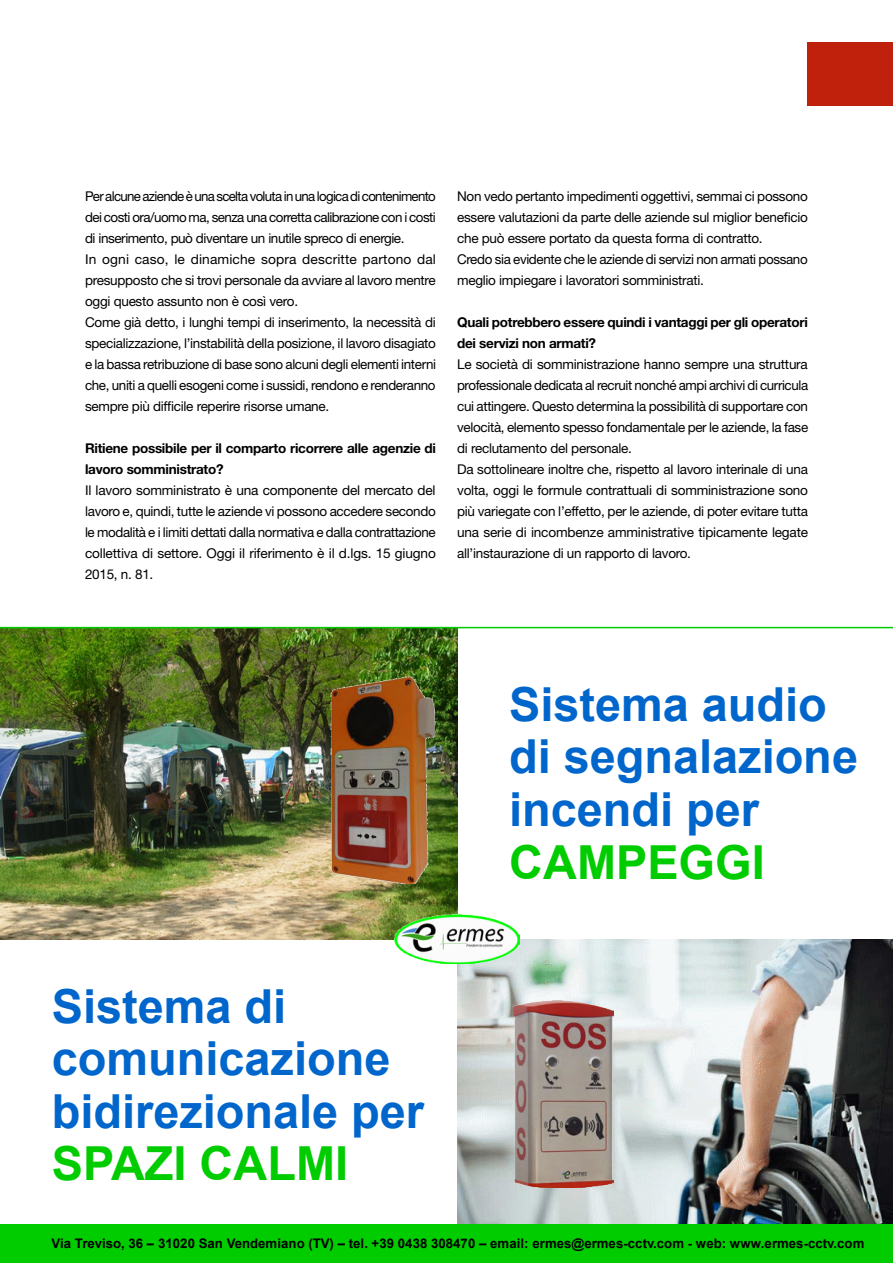
<style>
.page{position:relative;width:893px;height:1263px;background:#fff}
.page>*{position:absolute;margin:0;border:0;box-sizing:border-box;transform-origin:0 0}
.t1{font:700 46.95px/52.5px "Arial";color:#06c}
.t2{font:700 46.95px "Arial";color:#0c0}
.t3{font:13.5px/21px "Helvetica Neue LT Std";letter-spacing:-.02em;color:#000}
.t4{font:700 13.5px/21px "Helvetica Neue LT Std";letter-spacing:-.02em;color:#000}
.t5{font:700 13.2px "Arial";color:#000}
</style>
<div class="page">
<div style="left:808px;top:43px;width:85px;height:63px;background:#c0210c"></div>
<img style="left:457px;top:939px;width:436px;height:286px">
<div style="left:0;top:1225px;width:893px;height:38px;background:#0c0"></div>
<img style="left:0;top:628px;width:457px;height:311px">
<img style="left:327px;top:676px;width:109px;height:208px">
<img style="left:513px;top:1000px;width:101px;height:187px">
<img style="left:395px;top:915px;width:124px;height:49px">
<hr style="left:0;top:627px;width:893px;height:1px;background:#01cc00">
<p class="t3" style="left:85px;top:185px;width:353px">Per alcune aziende è una scelta voluta in una logica di contenimento dei costi ora/uomo ma, senza una corretta calibrazione con i costi di inserimento, può diventare un inutile spreco di energie.<br>In ogni caso, le dinamiche sopra descritte partono dal presupposto che si trovi personale da avviare al lavoro mentre oggi questo assunto non è così vero.<br>Come già detto, i lunghi tempi di inserimento, la necessità di specializzazione, l’instabilità della posizione, il lavoro disagiato e la bassa retribuzione di base sono alcuni degli elementi interni che, uniti a quelli esogeni come i sussidi, rendono e renderanno sempre più difficile reperire risorse umane.</p>
<p class="t4" style="left:85px;top:437px;width:352px">Ritiene possibile per il comparto ricorrere alle agenzie di lavoro somministrato?</p>
<p class="t3" style="left:85px;top:479px;width:352px;text-align:justify">Il lavoro somministrato è una componente del mercato del lavoro e, quindi, tutte le aziende vi possono accedere secondo le modalità e i limiti dettati dalla normativa e dalla contrattazione collettiva di settore. Oggi il riferimento è il d.lgs. 15 giugno 2015, n. 81.</p>
<p class="t3" style="left:457px;top:185px;width:352px">Non vedo pertanto impedimenti oggettivi, semmai ci possono essere valutazioni da parte delle aziende sul miglior beneficio che può essere portato da questa forma di contratto.<br>Credo sia evidente che le aziende di servizi non armati possano meglio impiegare i lavoratori somministrati.</p>
<p class="t4" style="left:457px;top:311px;width:352px">Quali potrebbero essere quindi i vantaggi per gli operatori dei servizi non armati?</p>
<p class="t3" style="left:457px;top:353px;width:353px">Le società di somministrazione hanno sempre una struttura professionale dedicata al recruit nonché ampi archivi di curricula cui attingere. Questo determina la possibilità di supportare con velocità, elemento spesso fondamentale per le aziende, la fase di reclutamento del personale.<br>Da sottolineare inoltre che, rispetto al lavoro interinale di una volta, oggi le formule contrattuali di somministrazione sono più variegate con l’effetto, per le aziende, di poter evitare tutta una serie di incombenze amministrative tipicamente legate all’instaurazione di un rapporto di lavoro.</p>
<h1 class="t1" style="left:509px;top:682px;width:350px">Sistema audio di segnalazione incendi per</h1>
<h1 class="t2" style="left:509px;top:844px;width:257px">CAMPEGGI</h1>
<h1 class="t1" style="left:52px;top:984px;width:374px">Sistema di comunicazione bidirezionale per</h1>
<h1 class="t2" style="left:52px;top:1146px;width:298px">SPAZI CALMI</h1>
<p class="t5" style="left:52px;top:1238px;width:814px">Via Treviso, 36 – 31020 San Vendemiano (TV) – tel. +39 0438 308470 – email: ermes@ermes-cctv.com - web: www.ermes-cctv.com</p>
</div>
